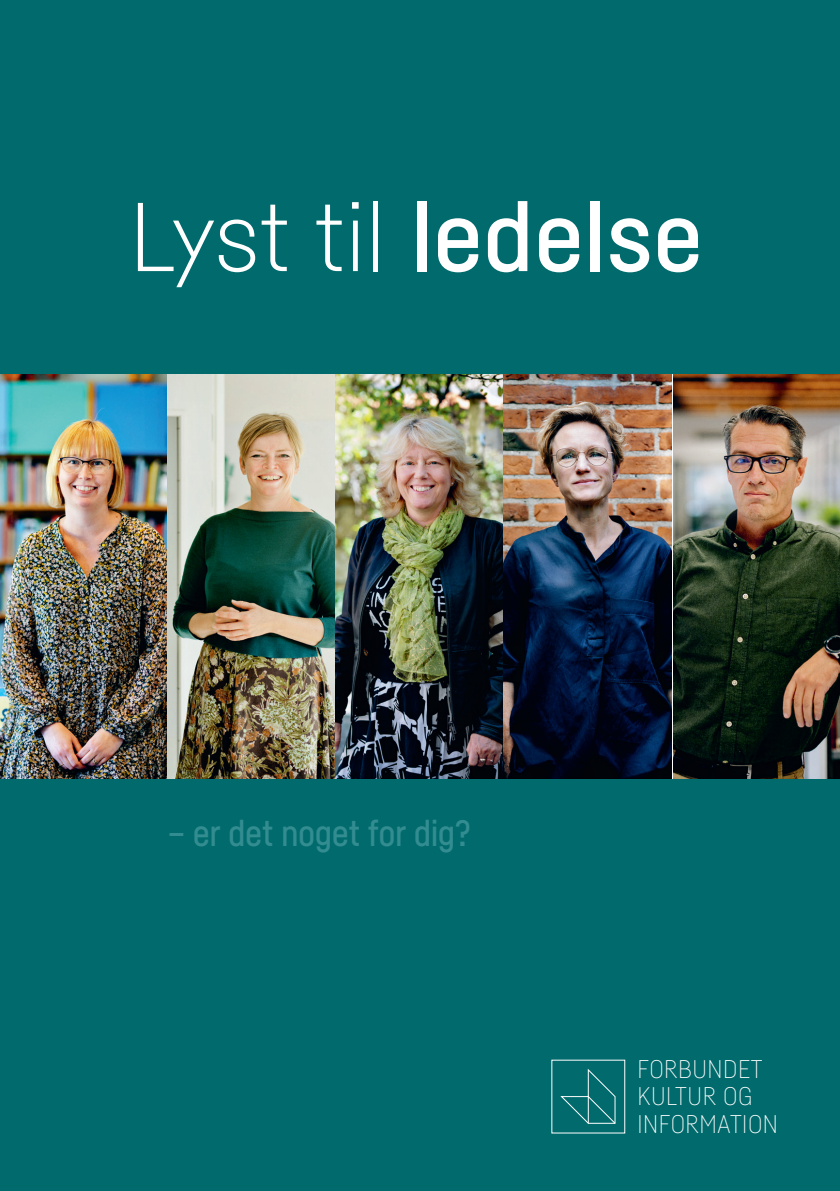
<style>
.page{position:relative;width:840px;height:1191px;background:#fff}
.page>*{position:absolute;margin:0;border:0;box-sizing:border-box;transform-origin:0 0}
.t1{font:300 96px "Fabrikat";letter-spacing:-.005em;color:#fff;scale:1.1 1}
.t2{font:500 36px "Fabrikat";letter-spacing:-.015em;color:#328c90}
.t3{font:100 25.2px/27.6px "Fabrikat";letter-spacing:.02em;color:#fff}
.s1{font-weight:500}
</style>
<div class="page">
<div style="left:0;top:0;width:839px;height:1191px;background:#006a6c"></div>
<svg style="left:560px;top:1069px;width:56px;height:55px"></svg>
<img style="left:0;top:374px;width:168px;height:404px">
<img style="left:168px;top:374px;width:168px;height:404px">
<img style="left:336px;top:374px;width:167px;height:404px">
<img style="left:671px;top:374px;width:168px;height:404px">
<img style="left:503px;top:374px;width:168px;height:404px">
<h1 class="t1" style="left:129px;top:180px;width:523px">Lyst til <span class="s1">ledelse</span></h1>
<h2 class="t2" style="left:167px;top:811px;width:305px">– er det noget for dig?</h2>
<p class="t3" style="left:637px;top:1054px;width:142px">FORBUNDET<br>KULTUR OG<br>INFORMATION</p>
</div>
